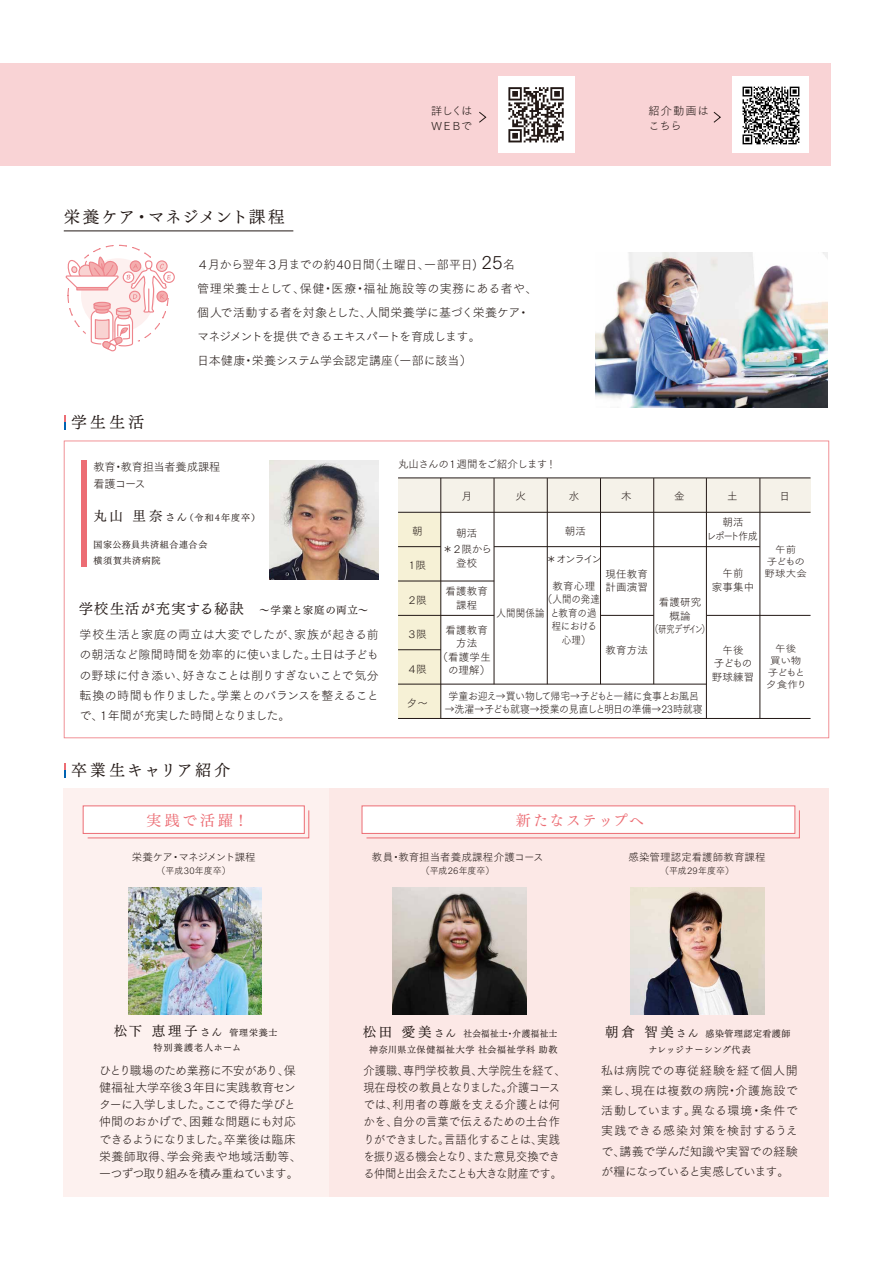
<style>
.page{position:relative;width:893px;height:1263px;background:#fff}
.page>*{position:absolute;margin:0;border:0;box-sizing:border-box;transform-origin:0 0}
.t1{font:16.5px "Tsuku Min Pro RB";letter-spacing:.035em;color:#221815}
.t2{font:15.9px "Tsuku Min Pro RB";letter-spacing:.15em;color:#221815}
.t3{font:15.9px "Tsuku Min Pro RB";letter-spacing:.185em;color:#221815}
.t4{font:15px "Tsuku Min Pro M";letter-spacing:.07em;color:#ec6d74}
.t5{font:15px "Tsuku Min Pro M";letter-spacing:.135em;color:#ec6d74}
.t6{font:14.25px "Tsuku Min Pro RB";letter-spacing:.07em;color:#221815}
.t7{font:13.5px "Tsuku Min Pro RB";color:#221815}
.t8{font:12px/20.2px "Tsuku Go Pro L";letter-spacing:-.03em;color:#221815;text-align:justify}
.t9{font:12px/24px "Tsuku Go Pro L";letter-spacing:-.01em;color:#221815}
.t10{font:12px/17.2px "Tsuku Go Pro L";letter-spacing:-.03em;color:#221815;scale:.94 1}
.t11{font:12px/17.2px "Tsuku Go Pro L";letter-spacing:-.05em;color:#221815}
.t12{font:11.25px "Tsuku Go Pro L";letter-spacing:-.025em;color:#221815}
.t13{font:11.25px/15px "Tsuku Go Pro L";letter-spacing:.075em;color:#221815}
.t14{font:11.25px/15px "Tsuku Go Pro L";letter-spacing:.025em;color:#221815}
.t15{font:10.5px/13.5px "Tsuku Go Pr 5 N L";color:#221815;text-align:center}
.t16{font:10.5px "Tsuku Go Pro L";letter-spacing:-.005em;color:#221815}
.t17{font:10.5px "Tsuku Go Pr 5 N L";letter-spacing:-.02em;color:#221815;scale:.94 1}
.t18{font:10.5px "Tsuku Go Pr 5 N L";letter-spacing:-.04em;color:#221815;scale:.94 1}
.t19{font:10.5px "Tsuku Go Pr 5 N L";color:#221815;scale:.9 1}
.t20{font:10.5px/13.5px "Tsuku Go Pr 5 N L";letter-spacing:.02em;color:#221815}
.t21{font:10.5px "Tsuku Go Pro L";letter-spacing:-.05em;color:#221815}
.t22{font:10.5px "Tsuku Go Pro L";letter-spacing:-.075em;color:#221815}
.t23{font:10.5px/13.5px "Tsuku Go Pr 5 N L";letter-spacing:-.1em;color:#221815;text-align:center}
.t24{font:9.45px/12.1px "Tsuku Go Pr 5 N L";letter-spacing:-.005em;color:#221815;text-align:center;scale:1.11 1}
.t25{font:9.45px/12.1px "Tsuku Go Pr 5 N L";letter-spacing:.02em;color:#221815;text-align:center;scale:1.11 1}
.t26{font:9px/15.8px "Tsuku Min Pro RB";letter-spacing:.065em;color:#221815}
.t27{font:9px/15.6px "Tsuku Min Pro RB";letter-spacing:.065em;color:#221815;text-align:right;scale:.95 1}
.t28{font:9px "Tsuku Go Pro L";letter-spacing:.01em;color:#221815}
.t29{font:9px "Tsuku Min Pro RB";letter-spacing:.115em;color:#221815}
.s1{font-size:18px}
.s2{font-size:13.5px}
.s3{font-size:10.5px}
.s4{font-size:9px}
</style>
<div class="page">
<img style="left:596px;top:252px;width:231px;height:155px">
<div style="left:63px;top:788px;width:765px;height:409px;background:#fdf1ef"></div>
<svg style="left:64px;top:441px;width:765px;height:297px"></svg>
<div style="left:329px;top:788px;width:499px;height:409px;background:#fce8e6"></div>
<div style="left:163px;top:271px;width:12px;height:12px;border:1px solid #ee858c;border-radius:50%"></div>
<svg style="left:65px;top:256px;width:106px;height:95px"></svg>
<div style="left:76px;top:287px;width:32px;height:3px;background:#f4adae;border:1px solid #ee858c"></div>
<div style="left:0;top:64px;width:830px;height:102px;background:#f9d3d5"></div>
<div style="left:732px;top:77px;width:77px;height:76px;background:#fff"></div>
<hr style="left:64px;top:231px;width:229px;height:1px;background:#221815">
<svg style="left:713px;top:112px;width:8px;height:11px"></svg>
<div style="left:498px;top:77px;width:76px;height:76px;background:#fff"></div>
<svg style="left:508px;top:87px;width:56px;height:55px"></svg>
<svg style="left:479px;top:112px;width:7px;height:11px"></svg>
<img style="left:128px;top:887px;width:134px;height:127px">
<img style="left:270px;top:461px;width:109px;height:119px">
<img style="left:392px;top:887px;width:134px;height:127px">
<img style="left:630px;top:887px;width:134px;height:127px">
<div style="left:83px;top:805px;width:222px;height:29px;background:#fff;border:1px solid #ec6d74"></div>
<svg style="left:87px;top:810px;width:223px;height:29px"></svg>
<div style="left:362px;top:805px;width:433px;height:29px;background:#fff;border:1px solid #ec6d74"></div>
<svg style="left:366px;top:810px;width:434px;height:29px"></svg>
<svg style="left:64px;top:763px;width:2px;height:15px"></svg>
<svg style="left:64px;top:415px;width:2px;height:15px"></svg>
<img style="left:742px;top:86px;width:58px;height:59px">
<div style="left:398px;top:478px;width:43px;height:240px;background:#f6f1d6"></div>
<div style="left:398px;top:478px;width:412px;height:34px;background:#f5f2e9"></div>
<hr style="left:398px;top:512px;width:412px;height:1px;background:#221815">
<hr style="left:398px;top:478px;width:412px;height:1px;background:#221815">
<hr style="left:398px;top:718px;width:412px;height:1px;background:#221815">
<hr style="left:494px;top:546px;width:266px;height:1px;background:#221815">
<hr style="left:398px;top:546px;width:43px;height:1px;background:#221815">
<hr style="left:398px;top:581px;width:96px;height:1px;background:#221815">
<hr style="left:600px;top:615px;width:54px;height:1px;background:#221815">
<hr style="left:707px;top:615px;width:103px;height:1px;background:#221815">
<hr style="left:398px;top:615px;width:96px;height:1px;background:#221815">
<hr style="left:398px;top:649px;width:43px;height:1px;background:#221815">
<hr style="left:398px;top:684px;width:308px;height:1px;background:#221815">
<hr style="left:653px;top:513px;width:1px;height:171px;background:#221815">
<hr style="left:600px;top:513px;width:1px;height:171px;background:#221815">
<hr style="left:547px;top:513px;width:1px;height:171px;background:#221815">
<hr style="left:494px;top:513px;width:1px;height:171px;background:#221815">
<hr style="left:653px;top:478px;width:1px;height:35px;background:#221815">
<hr style="left:706px;top:478px;width:1px;height:35px;background:#221815">
<hr style="left:760px;top:478px;width:1px;height:35px;background:#221815">
<hr style="left:600px;top:478px;width:1px;height:35px;background:#221815">
<hr style="left:547px;top:478px;width:1px;height:35px;background:#221815">
<hr style="left:494px;top:478px;width:1px;height:35px;background:#221815">
<hr style="left:441px;top:478px;width:1px;height:240px;background:#221815">
<hr style="left:706px;top:513px;width:1px;height:205px;background:#221815">
<hr style="left:760px;top:513px;width:1px;height:205px;background:#221815">
<div style="left:81px;top:460px;width:6px;height:106px;background:#ec6d74"></div>
<p class="t14" style="left:431px;top:102px;width:43px">詳しくは<br>WEBで</p>
<h1 class="t1" style="left:64px;top:202px;width:222px">栄養ケア・マネジメント課程</h1>
<p class="t9" style="left:197px;top:251px;width:342px">４月から翌年３月までの約40日間（土曜日、一部平日) <span class="s1">25</span>名<br>管理栄養士として、保健・医療・福祉施設等の実務にある者や、個人で活動する者を対象とした、人間栄養学に基づく栄養ケア・マネジメントを提供できるエキスパートを育成します。<br>日本健康・栄養システム学会認定講座（一部に該当）</p>
<h2 class="t3" style="left:71px;top:408px;width:75px">学生生活</h2>
<p class="t12" style="left:94px;top:457px;width:139px">教育・教育担当者養成課程　</p>
<p class="t21" style="left:398px;top:455px;width:160px">丸山さんの１週間をご紹介します！</p>
<p class="t12" style="left:94px;top:474px;width:54px">看護コース</p>
<p class="t13" style="left:649px;top:102px;width:62px">紹介動画はこちら</p>
<p class="t26" style="left:94px;top:509px;width:168px"><span class="s2">丸山 里奈</span><span class="s3">さん</span>（令和4年度卒）</p>
<p class="t26" style="left:94px;top:536px;width:115px">国家公務員共済組合連合会横須賀共済病院</p>
<p class="t6" style="left:79px;top:596px;width:291px">学校生活が充実する秘訣 <span class="s3">～学業と家庭の両立～</span></p>
<p class="t8" style="left:79px;top:623px;width:301px">学校生活と家庭の両立は大変でしたが、家族が起きる前の朝活など隙間時間を効率的に使いました。土日は子どもの野球に付き添い、好きなことは削りすぎないことで気分転換の時間も作りました。学業とのバランスを整えることで、１年間が充実した時間となりました。</p>
<p class="t15" style="left:412px;top:523px;width:12px">朝</p>
<p class="t15" style="left:407px;top:558px;width:21px">１限</p>
<p class="t15" style="left:407px;top:592px;width:21px">２限</p>
<p class="t15" style="left:407px;top:627px;width:21px">３限</p>
<p class="t15" style="left:407px;top:661px;width:21px">４限</p>
<p class="t15" style="left:407px;top:695px;width:23px">夕～</p>
<p class="t15" style="left:462px;top:488px;width:12px">月</p>
<p class="t15" style="left:515px;top:488px;width:12px">火</p>
<p class="t15" style="left:569px;top:488px;width:12px">水</p>
<p class="t15" style="left:621px;top:488px;width:12px">木</p>
<p class="t15" style="left:674px;top:488px;width:12px">金</p>
<p class="t15" style="left:456px;top:525px;width:23px">朝活</p>
<p class="t15" style="left:565px;top:523px;width:23px">朝活</p>
<p class="t15" style="left:443px;top:542px;width:51px">＊２限から登校</p>
<p class="t15" style="left:445px;top:584px;width:44px">看護教育課程</p>
<p class="t15" style="left:445px;top:622px;width:44px">看護教育</p>
<p class="t15" style="left:456px;top:636px;width:23px">方法</p>
<p class="t15" style="left:437px;top:649px;width:55px">（看護学生</p>
<p class="t15" style="left:448px;top:663px;width:44px">の理解）</p>
<p class="t18" style="left:448px;top:686px;width:268px">学童お迎え→買い物して帰宅→子どもと一緒に食事とお風呂</p>
<p class="t17" style="left:445px;top:700px;width:276px">→洗濯→子ども就寝→授業の見直しと明日の準備→23時就寝</p>
<p class="t15" style="left:727px;top:488px;width:12px">土</p>
<p class="t23" style="left:706px;top:515px;width:53px">朝活<br>レポート作成</p>
<p class="t15" style="left:712px;top:566px;width:44px">午前<br>家事集中</p>
<p class="t15" style="left:779px;top:488px;width:12px">日</p>
<p class="t25" style="left:764px;top:543px;width:40px">午前<br>子どもの野球大会</p>
<p class="t15" style="left:546px;top:551px;width:57px">＊オンライン</p>
<p class="t15" style="left:552px;top:578px;width:44px">教育心理</p>
<p class="t19" style="left:543px;top:590px;width:65px">（人間の発達</p>
<p class="t19" style="left:550px;top:604px;width:53px">と教育の過</p>
<p class="t19" style="left:552px;top:617px;width:52px">程における</p>
<p class="t19" style="left:562px;top:631px;width:33px">心理）</p>
<p class="t20" style="left:605px;top:566px;width:44px">現任教育計画演習</p>
<p class="t15" style="left:650px;top:594px;width:61px">看護研究<br>概論<br>（研究デザイン）</p>
<p class="t19" style="left:496px;top:604px;width:55px">人間関係論</p>
<p class="t24" style="left:766px;top:641px;width:38px">午後<br>買い物子どもと夕食作り</p>
<p class="t15" style="left:605px;top:642px;width:44px">教育方法</p>
<p class="t20" style="left:712px;top:642px;width:44px;text-align:center">午後<br>子どもの野球練習</p>
<h2 class="t2" style="left:71px;top:756px;width:161px">卒業生キャリア紹介</h2>
<p class="t5" style="left:146px;top:807px;width:104px">実践で活躍！</p>
<p class="t4" style="left:516px;top:806px;width:129px">新たなステップへ</p>
<p class="t22" style="left:132px;top:848px;width:126px">栄養ケア・マネジメント課程</p>
<p class="t28" style="left:157px;top:864px;width:76px">（平成30年度卒）</p>
<p class="t16" style="left:372px;top:848px;width:173px">教員・教育担当者養成課程介護コース</p>
<p class="t28" style="left:421px;top:864px;width:75px">（平成26年度卒）</p>
<p class="t16" style="left:628px;top:848px;width:139px">感染管理認定看護師教育課程</p>
<p class="t28" style="left:660px;top:864px;width:75px">（平成29年度卒）</p>
<p class="t7" style="left:114px;top:1018px;width:165px">松下 恵理子<span class="s3">さん</span> <span class="s4">管理栄養士</span></p>
<p class="t29" style="left:154px;top:1040px;width:89px">特別養護老人ホーム</p>
<p class="t27" style="left:363px;top:1025px;width:206px"><span class="s2">松田 愛美</span><span class="s3">さん</span> 社会福祉士・介護福祉士神奈川県立保健福祉大学 社会福祉学科 助教</p>
<p class="t26" style="left:605px;top:1025px;width:187px;text-align:center"><span class="s2">朝倉 智美</span><span class="s3">さん</span> 感染管理認定看護師ナレッジナーシング代表</p>
<p class="t11" style="left:99px;top:1060px;width:204px">ひとり職場のため業務に不安があり、保健福祉大学卒後３年目に実践教育センターに入学しました。ここで得た学びと仲間のおかげで、困難な問題にも対応できるようになりました。卒業後は臨床栄養師取得、学会発表や地域活動等、一つずつ取り組みを積み重ねています。</p>
<p class="t10" style="left:363px;top:1060px;width:217px">介護職、専門学校教員、大学院生を経て、現在母校の教員となりました。介護コースでは、利用者の尊厳を支える介護とは何かを、自分の言葉で伝えるための土台作りができました。言語化することは、実践を振り返る機会となり、また意見交換できる仲間と出会えたことも大きな財産です。</p>
<p class="t8" style="left:601px;top:1059px;width:198px">私は病院での専従経験を経て個人開業し、現在は複数の病院・介護施設で活動しています。異なる環境・条件で実践できる感染対策を検討するうえで、講義で学んだ知識や実習での経験が糧になっていると実感しています。</p>
</div>
